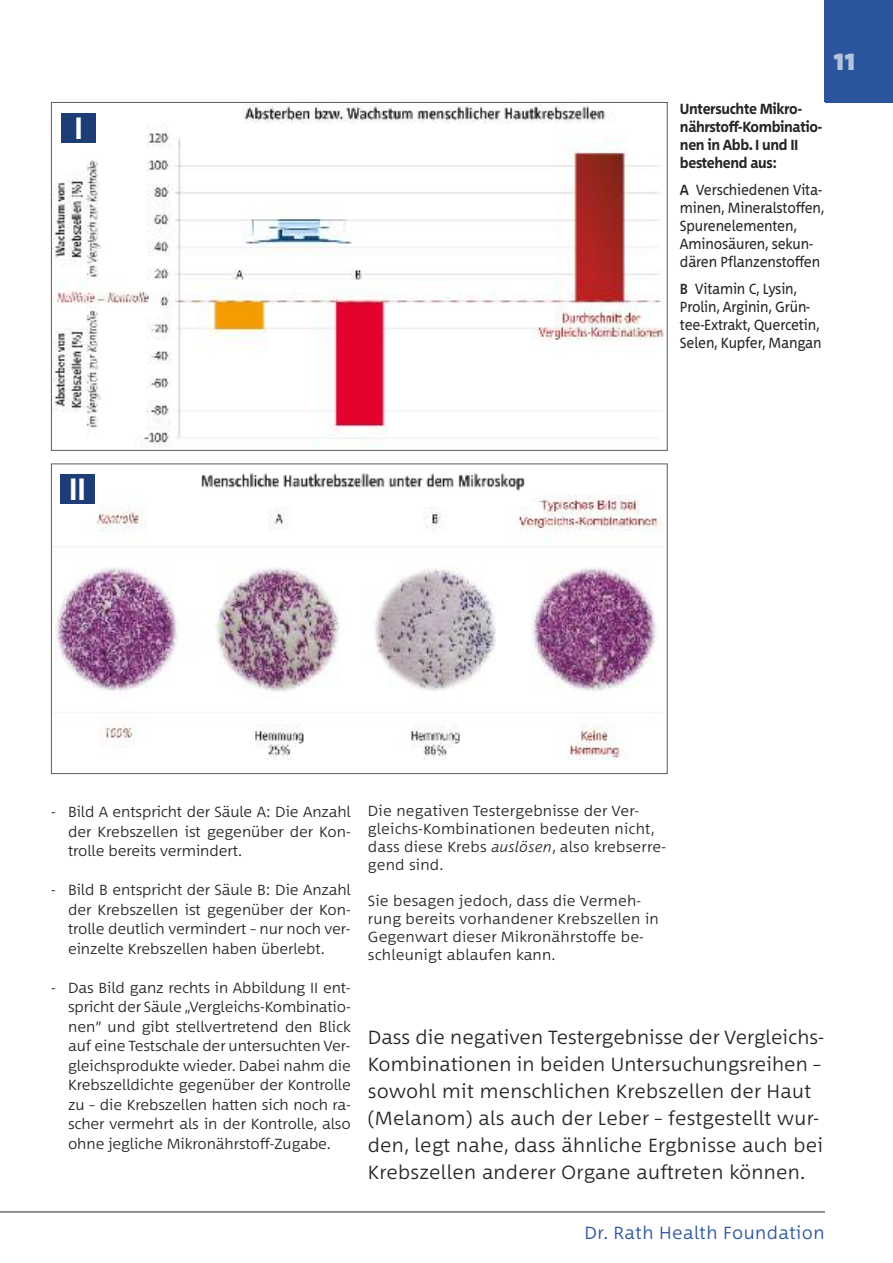
<style>
.page{position:relative;width:893px;height:1263px;background:#fff}
.page>*{position:absolute;margin:0;border:0;box-sizing:border-box;transform-origin:0 0}
.t1{font:700 30px "Arial";color:#fff}
.t2{font:900 24px "Between 2";color:#b4c3dc}
.t3{font:300 19.5px/27px "Between 2";letter-spacing:.015em;color:#272526}
.t4{font:300 18px "Between 2";letter-spacing:.025em;color:#2a549c}
.t5{font:300 15px/19.5px "Between 2";letter-spacing:.015em;color:#272526;text-align:justify}
.t6{font:15px/18px "Between 2";letter-spacing:-.01em;color:#272526;scale:.9 1}
.t7{font:700 15px/18px "Between 2";letter-spacing:-.025em;color:#272526;scale:.9 1}
.s1{font-weight:500}
.s2{font-style:italic}
</style>
<div class="page">
<div style="left:825px;top:0;width:68px;height:102px;background:#2a549c"></div>
<hr style="left:0;top:1211px;width:825px;height:1px;background:#272526">
<img style="left:53px;top:104px;width:611px;height:344px">
<img style="left:53px;top:474px;width:609px;height:285px">
<img style="left:191px;top:473px;width:343px;height:25px">
<div style="left:62px;top:113px;width:34px;height:30px;background:#1e3d76"></div>
<div style="left:61px;top:474px;width:34px;height:30px;background:#1e3d76"></div>
<h1 class="t1" style="left:74px;top:111px;width:10px">I</h1>
<h1 class="t1" style="left:69px;top:472px;width:18px">II</h1>
<h2 class="t2" style="left:833px;top:46px;width:24px">11</h2>
<p class="t7" style="left:680px;top:99px;width:160px">untersuchte Mikro&shy;nährstoff-Kombinatio&shy;nen in Abb. i und ii bestehend aus:</p>
<p class="t6" style="left:680px;top:180px;width:162px"><span class="s1">A</span> Verschiedenen Vita&shy;minen, Mineralstoffen,<br>Spurenelementen,<br>Aminosäuren, sekun&shy;dären Pflanzenstoffen</p>
<p class="t6" style="left:680px;top:279px;width:159px"><span class="s1">B</span> Vitamin C, Lysin,<br>Prolin, Arginin, Grün&shy;tee-Extrakt, Quercetin,<br>Selen, Kupfer, Mangan</p>
<p class="t5" style="left:68px;top:802px;width:284px;text-indent:-17px">- Bild A entspricht der Säule A: Die Anzahl der Krebszellen ist gegenüber der Kon&shy;trolle bereits vermindert.</p>
<p class="t5" style="left:68px;top:880px;width:284px;text-indent:-17px">- Bild B entspricht der Säule B: Die Anzahl der Krebszellen ist gegenüber der Kon&shy;trolle deutlich vermindert – nur noch ver&shy;einzelte Krebszellen haben überlebt.</p>
<p class="t5" style="left:68px;top:977px;width:284px;text-indent:-17px">- Das Bild ganz rechts in Abbildung II ent&shy;spricht der Säule „Vergleichs-Kombinatio&shy;nen” und gibt stellvertretend den Blick auf eine Testschale der untersuchten Ver&shy;gleichsprodukte wieder. Dabei nahm die Krebszelldichte gegenüber der Kontrolle zu – die Krebszellen hatten sich noch ra&shy;scher vermehrt als in der Kontrolle, also ohne jegliche Mikronährstoff-Zugabe.</p>
<p class="t5" style="left:368px;top:801px;width:300px;line-height:18px;text-align:left">Die negativen Testergebnisse der Ver&shy;gleichs-Kombinationen bedeuten nicht, dass diese Krebs <span class="s2">auslösen</span>, also krebserre&shy;gend sind.</p>
<p class="t5" style="left:368px;top:891px;width:292px;line-height:18px;text-align:left">Sie besagen jedoch, dass die Vermeh&shy;rung bereits vorhandener Krebszellen in Gegenwart dieser Mikronährstoffe be&shy;schleunigt ablaufen kann.</p>
<p class="t3" style="left:368px;top:1024px;width:458px">Dass die negativen Testergebnisse der Vergleichs-Kombinationen in beiden Untersuchungsreihen – sowohl mit menschlichen Krebszellen der Haut (Melanom) als auch der Leber – festgestellt wur&shy;den, legt nahe, dass ähnliche Ergbnisse auch bei Krebszellen anderer Organe auftreten können.</p>
<p class="t4" style="left:584px;top:1221px;width:242px">Dr. Rath Health Foundation</p>
</div>
